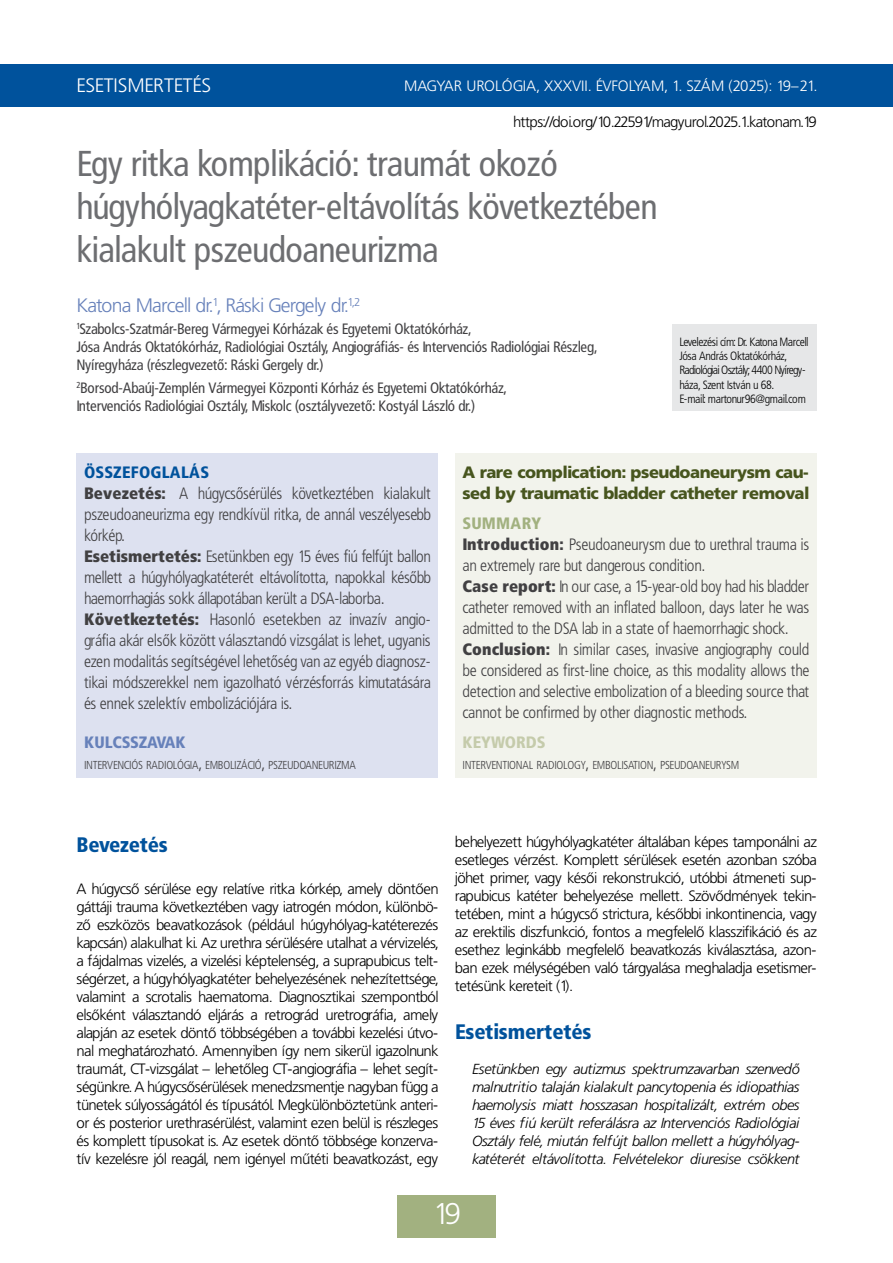
<style>
.page{position:relative;width:893px;height:1263px;background:#fff}
.page>*{position:absolute;margin:0;border:0;box-sizing:border-box;transform-origin:0 0}
.t1{font:36px/43.2px "Frutiger Cn PFL";color:#6d6e71}
.t2{font:30px "Frutiger Lt PFL";color:#fff}
.t3{font:21px "Frutiger Blk Cn PFL";color:#00529c}
.t4{font:19.5px "Frutiger Lt PFL";color:#6781ba}
.t5{font:19.5px "Frutiger Lt PFL";letter-spacing:.04em;color:#fff}
.t6{font:16.5px/21px "Frutiger Lt Cn PFL";letter-spacing:.01em;color:#414042}
.t7{font:16.5px/21px "Frutiger Blk PFL";letter-spacing:-.02em;color:#47551e}
.t8{font:16.5px "Frutiger Blk Cn PFL";letter-spacing:.03em;color:#00529c}
.t9{font:16.5px "Frutiger Blk Cn PFL";letter-spacing:.01em;color:#6781ba}
.t10{font:16.5px "Frutiger Blk Cn PFL";letter-spacing:.01em;color:#c5cbab}
.t11{font:16.5px "Frutiger Blk Cn PFL";letter-spacing:.03em;color:#a2b180}
.t12{font:15px/18px "Frutiger Lt PFL";color:#000;text-align:justify}
.t13{font:15px/18px "Frutiger Cn PFL";color:#414042}
.t14{font:15px "Frutiger Lt PFL";letter-spacing:.04em;color:#fff}
.t15{font:italic 14.55px/18px "Frutiger Lt PFL";letter-spacing:-.01em;color:#000;text-align:justify}
.t16{font:12px/14.4px "Frutiger Lt Cn PFL";letter-spacing:-.01em;color:#000}
.t17{font:11.55px "Frutiger Lt Cn PFL";letter-spacing:.01em;color:#414042}
.s1{font-family:"Frutiger X Blk Cn PFL"}
.s2{font-size:16.5px}
</style>
<div class="page">
<div style="left:0;top:64px;width:893px;height:42px;background:#00529c"></div>
<div style="left:398px;top:1195px;width:98px;height:42px;background:#a2b180"></div>
<div style="left:672px;top:325px;width:144px;height:86px;background:#e6e7e8"></div>
<div style="left:77px;top:453px;width:361px;height:325px;background:#dde1f0"></div>
<div style="left:455px;top:453px;width:361px;height:325px;background:#f2f3ec"></div>
<h3 class="t5" style="left:77px;top:75px;width:135px">ESETISMERTETÉS</h3>
<p class="t14" style="left:404px;top:77px;width:414px">MAGYAR UROLÓGIA, XXXVII. ÉVFOLYAM, 1. SZÁM (2025): 19–21.</p>
<p class="t12" style="left:513px;top:113px;width:305px">https://doi.org/10.22591/magyurol.2025.1.katonam.19</p>
<h1 class="t1" style="left:77px;top:142px;width:582px">Egy ritka komplikáció: traumát okozó húgyhólyagkatéter-eltávolítás következtében kialakult pszeudoaneurizma</h1>
<h3 class="t4" style="left:77px;top:294px;width:284px">Katona Marcell dr.<sup>1</sup>, Ráski Gergely dr.<sup>1,2</sup></h3>
<p class="t13" style="left:77px;top:320px;width:522px"><sup>1</sup>Szabolcs-Szatmár-Bereg Vármegyei Kórházak és Egyetemi Oktatókórház,<br>Jósa András Oktatókórház, Radiológiai Osztály, Angiográfiás- és Intervenciós Radiológiai Részleg,<br>Nyíregyháza (részlegvezető: Ráski Gergely dr.)</p>
<p class="t13" style="left:77px;top:379px;width:431px"><sup>2</sup>Borsod-Abaúj-Zemplén Vármegyei Központi Kórház és Egyetemi Oktatókórház,<br>Intervenciós Radiológiai Osztály, Miskolc (osztályvezető: Kostyál László dr.)</p>
<p class="t16" style="left:679px;top:334px;width:130px">Levelezési cím: Dr. Katona Marcell<br>Jósa András Oktatókórház,<br>Radiológiai Osztály; 4400 Nyíregy&shy;háza, Szent István u 68.<br>E-mail: martonur96@gmail.com</p>
<p class="t8" style="left:84px;top:462px;width:126px">ÖSSZEFOGLALÁS</p>
<p class="t6" style="left:84px;top:483px;width:348px"><span class="s1">Bevezetés:</span> A húgycsősérülés következtében kialakult pszeudoaneurizma egy rendkívül ritka, de annál veszélyesebb kórkép.<br><span class="s1">Esetismertetés:</span> Esetünkben egy 15 éves fiú felfújt ballon mellett a húgyhólyagkatéterét eltávolította, napokkal később haemorrhagiás sokk állapotában került a DSA-laborba.<br><span class="s1">Következtetés:</span> Hasonló esetekben az invazív angio&shy;gráfia akár elsők között választandó vizsgálat is lehet, ugyanis ezen modalitás segítségével lehetőség van az egyéb diagnosz&shy;tikai módszerekkel nem igazolható vérzésforrás kimutatására és ennek szelektív embolizációjára is.</p>
<p class="t9" style="left:84px;top:732px;width:103px">KULCSSZAVAK</p>
<p class="t17" style="left:84px;top:758px;width:273px">INTERVENCIÓS RADIOLÓGIA<span class="s2">,</span> EMBOLIZÁCIÓ<span class="s2">,</span> PSZEUDOANEURIZMA</p>
<p class="t7" style="left:462px;top:461px;width:348px">A rare complication: pseudoaneurysm cau&shy;sed by traumatic bladder catheter removal</p>
<p class="t11" style="left:462px;top:513px;width:80px">SUMMARY</p>
<p class="t6" style="left:462px;top:534px;width:348px"><span class="s1">Introduction:</span> Pseudoaneurysm due to urethral trauma is an extremely rare but dangerous condition.<br><span class="s1">Case report:</span> In our case, a 15-year-old boy had his bladder catheter removed with an inflated balloon, days later he was admitted to the DSA lab in a state of haemorrhagic shock.<br><span class="s1">Conclusion:</span> In similar cases, invasive angiography could be considered as first-line choice, as this modality allows the detection and selective embolization of a bleeding source that cannot be confirmed by other diagnostic methods.</p>
<p class="t10" style="left:462px;top:732px;width:84px">KEYWORDS</p>
<p class="t17" style="left:462px;top:758px;width:278px">INTERVENTIONAL RADIOLOGY<span class="s2">,</span> EMBOLISATION<span class="s2">,</span> PSEUDOANEURYSM</p>
<h3 class="t3" style="left:77px;top:832px;width:93px">Bevezetés</h3>
<p class="t12" style="left:77px;top:880px;width:363px">A húgycső sérülése egy relatíve ritka kórkép, amely döntően gáttáji trauma következtében vagy iatrogén módon, különbö&shy;ző eszközös beavatkozások (például húgyhólyag-katéterezés kapcsán) alakulhat ki. Az urethra sérülésére utalhat a vérvizelés, a fájdalmas vizelés, a vizelési képtelenség, a suprapubicus telt&shy;ségérzet, a húgyhólyagkatéter behelyezésének nehezítettsége, valamint a scrotalis haematoma. Diagnosztikai szempontból elsőként választandó eljárás a retrográd uretrográfia, amely alapján az esetek döntő többségében a további kezelési útvo&shy;nal meghatározható. Amennyiben így nem sikerül igazolnunk traumát, CT-vizsgálat – lehetőleg CT-angiográfia – lehet segít&shy;ségünkre. A húgycsősérülések menedzsmentje nagyban függ a tünetek súlyosságától és típusától. Megkülönböztetünk anteri&shy;or és posterior urethrasérülést, valamint ezen belül is részleges és komplett típusokat is. Az esetek döntő többsége konzerva&shy;tív kezelésre jól reagál, nem igényel műtéti beavatkozást, egy</p>
<p class="t12" style="left:455px;top:833px;width:363px">behelyezett húgyhólyagkatéter általában képes tamponálni az esetleges vérzést. Komplett sérülések esetén azonban szóba jöhet primer, vagy késői rekonstrukció, utóbbi átmeneti sup&shy;rapubicus katéter behelyezése mellett. Szövődmények tekin&shy;tetében, mint a húgycső strictura, későbbi inkontinencia, vagy az erektilis diszfunkció, fontos a megfelelő klasszifikáció és az esethez leginkább megfelelő beavatkozás kiválasztása, azon&shy;ban ezek mélységében való tárgyalása meghaladja esetismer&shy;tetésünk kereteit (1).</p>
<h3 class="t3" style="left:455px;top:1019px;width:138px">Esetismertetés</h3>
<p class="t15" style="left:472px;top:1060px;width:329px">Esetünkben egy autizmus spektrumzavarban szenvedő malnutritio talaján kialakult pancytopenia és idiopathias haemolysis miatt hosszasan hospitalizált, extrém obes 15 éves fiú került referálásra az Intervenciós Radiológiai Osztály felé, miután felfújt ballon mellett a húgyhólyag&shy;katéterét eltávolította. Felvételekor diuresise csökkent</p>
<h2 class="t2" style="left:433px;top:1197px;width:28px">19</h2>
</div>
